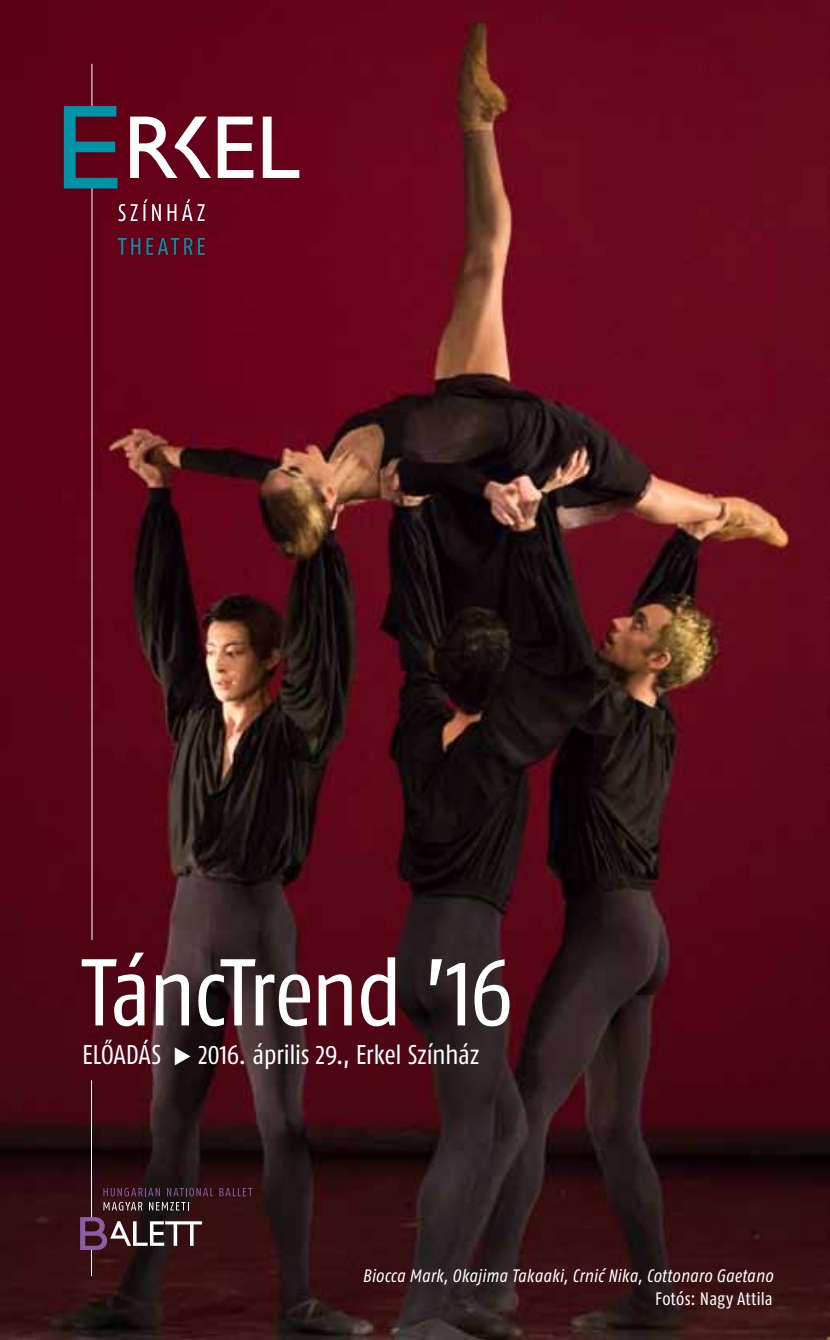
<style>
.page{position:relative;width:830px;height:1340px;background:#fff}
.page>*{position:absolute;margin:0;border:0;box-sizing:border-box;transform-origin:0 0}
.t1{font:94.5px "Fago Co";letter-spacing:-.03em;color:#fff}
.t2{font:27px "Fago Co";letter-spacing:-.015em;color:#fff}
.t3{font:italic condensed 18px "Fago Pro";letter-spacing:.005em;color:#fff}
.t4{font:condensed 18px "Fago Pro";letter-spacing:.02em;color:#fff}
</style>
<div class="page">
<img style="left:0;top:0;width:829px;height:1339px">
<hr style="left:91px;top:1080px;width:1px;height:139px;background:#fff">
<svg style="left:80px;top:1216px;width:122px;height:60px;background:#4a2e35"></svg>
<svg style="left:219px;top:1187px;width:33px;height:9px"></svg>
<svg style="left:103px;top:1187px;width:110px;height:23px;background:#422b33"></svg>
<hr style="left:91px;top:64px;width:1px;height:45px;background:#fff">
<hr style="left:91px;top:186px;width:1px;height:753px;background:#fff">
<svg style="left:218px;top:117px;width:35px;height:61px"></svg>
<svg style="left:263px;top:117px;width:36px;height:61px"></svg>
<svg style="left:130px;top:117px;width:81px;height:61px"></svg>
<svg style="left:64px;top:106px;width:53px;height:82px;background:#2e4b61"></svg>
<svg style="left:119px;top:204px;width:6px;height:17px"></svg>
<svg style="left:131px;top:204px;width:6px;height:17px"></svg>
<svg style="left:143px;top:199px;width:18px;height:22px"></svg>
<svg style="left:167px;top:204px;width:9px;height:17px"></svg>
<svg style="left:182px;top:199px;width:22px;height:22px"></svg>
<svg style="left:118px;top:238px;width:22px;height:17px"></svg>
<svg style="left:146px;top:238px;width:46px;height:17px"></svg>
<svg style="left:198px;top:238px;width:7px;height:17px"></svg>
<h1 class="t1" style="left:82px;top:938px;width:433px">TáncTrend ’16</h1>
<h2 class="t2" style="left:82px;top:1039px;width:398px">ELŐADÁS ◆ 2016. április 29., Erkel Színház</h2>
<p class="t3" style="left:362px;top:1265px;width:411px">Biocca Mark, Okajima Takaaki, Crnić Nika, Cottonaro Gaetano</p>
<p class="t4" style="left:655px;top:1287px;width:119px">Fotós: Nagy Attila</p>
</div>
